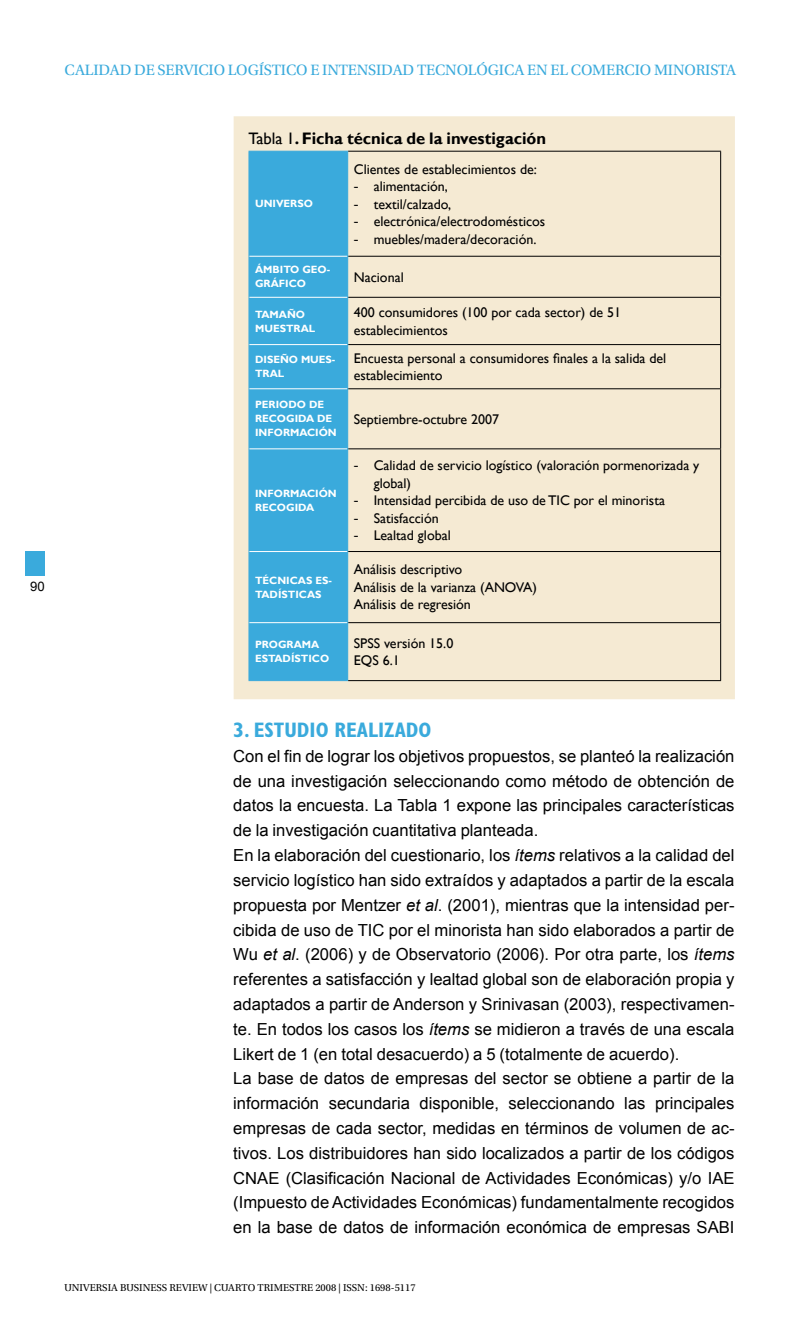
<style>
.page{position:relative;width:809px;height:1340px;background:#fff}
.page>*{position:absolute;margin:0;border:0;box-sizing:border-box;transform-origin:0 0}
.t1{font:700 condensed 21px "Gill Sans Std";color:#3aaadc}
.t2{font:16.62px/24.8px "Arial";color:#000}
.t3{font:700 16.62px "Gill Sans";color:#000}
.t4{font:15.75px "Utopia Std";letter-spacing:-.01em;color:#3aaadc}
.t5{font:14px/17.5px "Gill Sans";color:#000}
.t6{font:14px/17.5px "Arial";color:#000;text-align:justify}
.t7{font:13.12px "Arial";color:#000}
.t8{font:700 10.5px/14px "Gill Sans";color:#fff}
.t9{font:10.5px "Utopia Std";color:#000}
.s1{font-weight:400}
.s2{font-style:italic}
</style>
<div class="page">
<div style="left:25px;top:551px;width:20px;height:24px;background:#3aaadc"></div>
<div style="left:234px;top:117px;width:500px;height:581px;background:#f5ead3"></div>
<div style="left:234px;top:116px;width:501px;height:583px;border:2px solid #f5ead3"></div>
<div style="left:249px;top:152px;width:98px;height:528px;background:#3aaadc"></div>
<hr style="left:248px;top:151px;width:100px;height:1px;background:#3aaadc">
<hr style="left:248px;top:152px;width:1px;height:104px;background:#3aaadc">
<hr style="left:248px;top:256px;width:1px;height:41px;background:#3aaadc">
<hr style="left:248px;top:297px;width:1px;height:47px;background:#3aaadc">
<hr style="left:248px;top:344px;width:1px;height:45px;background:#3aaadc">
<hr style="left:248px;top:389px;width:1px;height:60px;background:#3aaadc">
<hr style="left:248px;top:449px;width:1px;height:102px;background:#3aaadc">
<hr style="left:248px;top:551px;width:1px;height:71px;background:#3aaadc">
<hr style="left:248px;top:622px;width:1px;height:58px;background:#3aaadc">
<hr style="left:248px;top:680px;width:100px;height:1px;background:#3aaadc">
<hr style="left:249px;top:256px;width:98px;height:1px;background:#fff">
<hr style="left:249px;top:297px;width:98px;height:1px;background:#fff">
<hr style="left:249px;top:344px;width:98px;height:1px;background:#fff">
<hr style="left:249px;top:388px;width:98px;height:1px;background:#fff">
<hr style="left:249px;top:448px;width:98px;height:1px;background:#fff">
<hr style="left:249px;top:551px;width:98px;height:1px;background:#fff">
<hr style="left:249px;top:622px;width:98px;height:1px;background:#fff">
<hr style="left:348px;top:151px;width:373px;height:1px;background:#000">
<hr style="left:720px;top:152px;width:1px;height:104px;background:#000">
<hr style="left:348px;top:256px;width:373px;height:1px;background:#000">
<hr style="left:720px;top:257px;width:1px;height:40px;background:#000">
<hr style="left:348px;top:297px;width:373px;height:1px;background:#000">
<hr style="left:720px;top:298px;width:1px;height:46px;background:#000">
<hr style="left:348px;top:344px;width:373px;height:1px;background:#000">
<hr style="left:720px;top:345px;width:1px;height:43px;background:#000">
<hr style="left:348px;top:388px;width:373px;height:1px;background:#000">
<hr style="left:720px;top:389px;width:1px;height:59px;background:#000">
<hr style="left:348px;top:448px;width:373px;height:1px;background:#000">
<hr style="left:720px;top:449px;width:1px;height:102px;background:#000">
<hr style="left:348px;top:551px;width:373px;height:1px;background:#000">
<hr style="left:720px;top:552px;width:1px;height:70px;background:#000">
<hr style="left:348px;top:622px;width:373px;height:1px;background:#000">
<hr style="left:720px;top:623px;width:1px;height:57px;background:#000">
<hr style="left:348px;top:680px;width:373px;height:1px;background:#000">
<hr style="left:347px;top:152px;width:1px;height:104px;background:#3aaadc">
<hr style="left:347px;top:256px;width:1px;height:41px;background:#3aaadc">
<hr style="left:347px;top:297px;width:1px;height:47px;background:#3aaadc">
<hr style="left:347px;top:344px;width:1px;height:45px;background:#3aaadc">
<hr style="left:347px;top:389px;width:1px;height:60px;background:#3aaadc">
<hr style="left:347px;top:449px;width:1px;height:102px;background:#3aaadc">
<hr style="left:347px;top:551px;width:1px;height:71px;background:#3aaadc">
<hr style="left:347px;top:622px;width:1px;height:58px;background:#3aaadc">
<p class="t4" style="left:65px;top:61px;width:10px">CALI</p>
<p class="t4" style="left:98px;top:61px;width:68px">DAD DE SERVI</p>
<p class="t4" style="left:198px;top:61px;width:159px">CIO LOGÍSTICO E INTENSI</p>
<p class="t4" style="left:381px;top:61px;width:223px">DAD TECNOLÓGICA EN EL COMER</p>
<p class="t4" style="left:624px;top:61px;width:41px">CIO MIN</p>
<p class="t4" style="left:684px;top:61px;width:51px">ORISTA</p>
<p class="t7" style="left:30px;top:577px;width:16px">90</p>
<p class="t3" style="left:248px;top:128px;width:299px"><span class="s1">Tabla 1</span>. FICHA TÉCNICA DE LA INVESTIGACIÓN</p>
<p class="t8" style="left:255px;top:197px;width:56px">UNIVERSO</p>
<p class="t8" style="left:255px;top:263px;width:57px">ÁMBITO GEO</p>
<p class="t8" style="left:327px;top:263px;width:5px">-</p>
<p class="t8" style="left:255px;top:277px;width:9px">GRÁFICO</p>
<p class="t8" style="left:255px;top:307px;width:49px">TAMAÑO<br>MUE</p>
<p class="t8" style="left:280px;top:321px;width:34px">STRAL</p>
<p class="t8" style="left:255px;top:353px;width:55px">DISEÑO MUE</p>
<p class="t8" style="left:325px;top:353px;width:11px">S-</p>
<p class="t8" style="left:255px;top:367px;width:27px">TRAL</p>
<p class="t8" style="left:255px;top:398px;width:16px">PERIODO</p>
<p class="t8" style="left:309px;top:398px;width:8px">DE</p>
<p class="t8" style="left:255px;top:412px;width:9px">RECOGID</p>
<p class="t8" style="left:306px;top:412px;width:19px">A DE</p>
<p class="t8" style="left:255px;top:426px;width:21px">INFORM</p>
<p class="t8" style="left:299px;top:426px;width:16px">ACIÓ</p>
<p class="t8" style="left:328px;top:426px;width:10px">N</p>
<p class="t8" style="left:255px;top:486px;width:21px">INFORM</p>
<p class="t8" style="left:299px;top:486px;width:16px">ACIÓ</p>
<p class="t8" style="left:328px;top:486px;width:10px">N</p>
<p class="t8" style="left:255px;top:500px;width:9px">RECOGID</p>
<p class="t8" style="left:306px;top:500px;width:10px">A</p>
<p class="t5" style="left:373px;top:160px;width:173px;text-indent:-20px">Clientes de establecimientos de: alimentación,<br>textil/calzado, electrónica/electrodomésticos muebles/madera/decoración.</p>
<p class="t6" style="left:354px;top:177px;width:6px">- - - -</p>
<p class="t5" style="left:354px;top:268px;width:51px">Nacional</p>
<p class="t5" style="left:354px;top:304px;width:269px">400 consumidores (100 por cada sector) de 51 establecimientos</p>
<p class="t5" style="left:354px;top:349px;width:314px">Encuesta personal a consumidores finales a la salida del establecimiento</p>
<p class="t5" style="left:354px;top:410px;width:147px">Septiembre-octubre 2007</p>
<p class="t6" style="left:354px;top:456px;width:6px">-</p>
<p class="t6" style="left:354px;top:491px;width:6px">- - -</p>
<p class="t5" style="left:373px;top:457px;width:327px">Calidad de servicio logístico (valoración pormenorizada y global)<br>Intensidad percibida de uso de TIC por el minorista<br>Satisfacción<br>Lealtad global</p>
<p class="t8" style="left:255px;top:573px;width:78px">TÉC NICAS ES-<br>TAD ÍSTICAS</p>
<p class="t5" style="left:354px;top:561px;width:185px">Análisis descriptivo<br>Análisis de la varianza (ANOVA)<br>Análisis de regresión</p>
<p class="t8" style="left:255px;top:638px;width:16px">PROGR</p>
<p class="t8" style="left:255px;top:638px;width:66px;text-indent:39px">AMA<br>ESTAD ÍSTICO</p>
<p class="t5" style="left:354px;top:634px;width:101px">SPSS versión 15.0<br>EQS 6.1</p>
<p class="t1" style="left:233px;top:717px;width:200px">3. ESTUDIO REALIZADO</p>
<p class="t2" style="left:233px;top:743px;width:503px">Con el fin de lograr los objetivos propuestos, se planteó la realización de una investigación seleccionando como método de obtención de datos la encuesta. La Tabla 1 expone las principales características de la investigación cuantitativa planteada.<br>En la elaboración del cuestionario, los <span class="s2">ítems</span> relativos a la calidad del servicio logístico han sido extraídos y adaptados a partir de la escala propuesta por Mentzer <span class="s2">et al</span>. (2001), mientras que la intensidad per&shy;cibida de uso de TIC por el minorista han sido elaborados a partir de Wu <span class="s2">et al</span>. (2006) y de Observatorio (2006). Por otra parte, los <span class="s2">ítems </span>referentes a satisfacción y lealtad global son de elaboración propia y adaptados a partir de Anderson y Srinivasan (2003), respectivamen&shy;te. En todos los casos los <span class="s2">ítems</span> se midieron a través de una escala Likert de 1 (en total desacuerdo) a 5 (totalmente de acuerdo).<br>La base de datos de empresas del sector se obtiene a partir de la información secundaria disponible, seleccionando las principales empresas de cada sector, medidas en términos de volumen de ac&shy;tivos. Los distribuidores han sido localizados a partir de los códigos CNAE (Clasificación Nacional de Actividades Económicas) y/o IAE (Impuesto de Actividades Económicas) fundamentalmente recogidos en la base de datos de información económica de empresas SABI</p>
<p class="t9" style="left:64px;top:1281px;width:165px">UNIVERSIA BUSINESS REVIEW | CUAR</p>
<p class="t9" style="left:241px;top:1281px;width:176px">TO TRIMESTRE 2008 | ISSN: 1698-5117</p>
</div>
